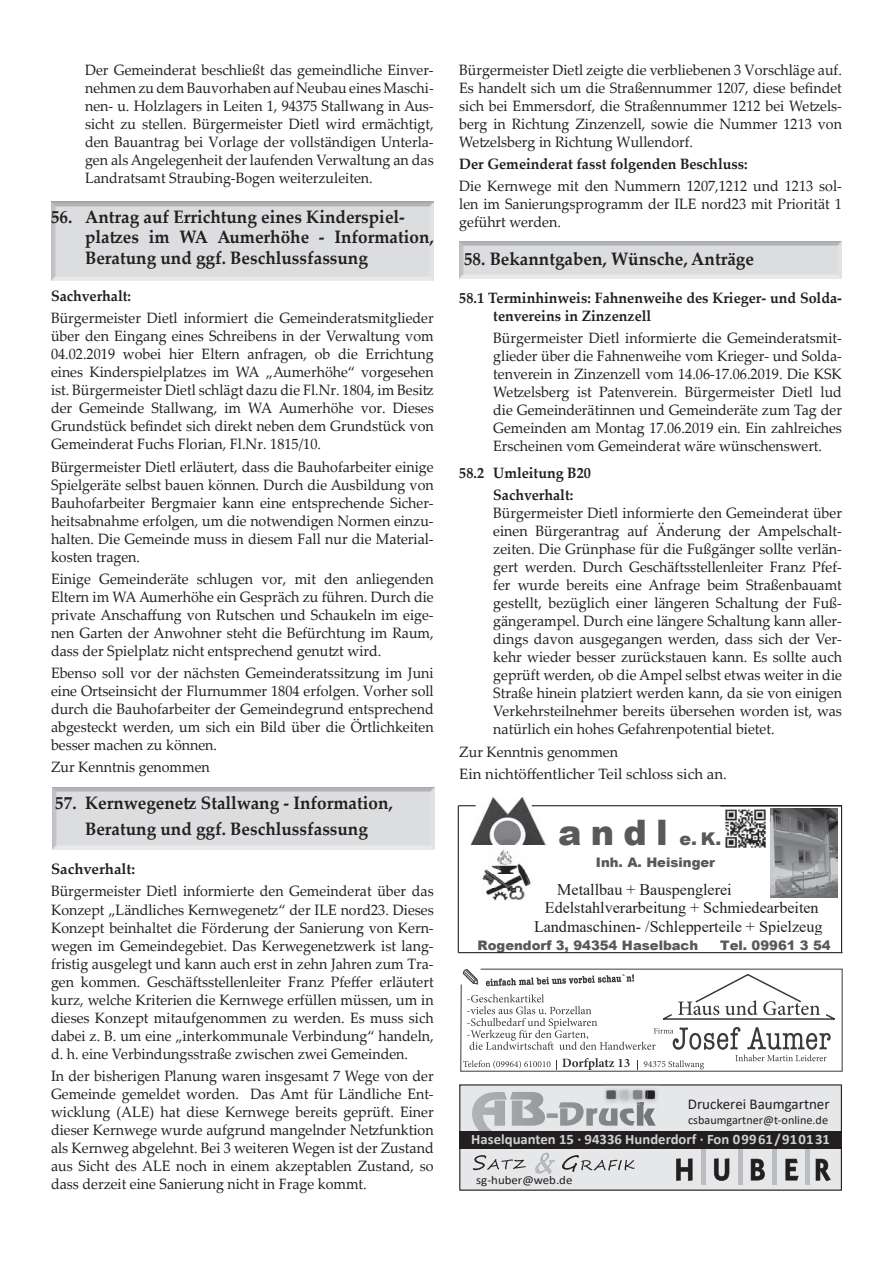
<style>
.page{position:relative;width:893px;height:1263px;background:#fff}
.page>*{position:absolute;margin:0;border:0;box-sizing:border-box;transform-origin:0 0}
.t1{font:900 35.1px "Arial";color:#59595c}
.t2{font:700 18px/20.9px "Palatino Linotype";color:#231f20;scale:.95 1}
.t3{font:17.55px "Times New Roman";color:#231f20}
.t4{font:16.2px "Times New Roman";color:#231f20}
.t5{font:15px/18px "Palatino Linotype";color:#231f20;text-align:justify;scale:.95 1}
.t6{font:700 15px/18px "Palatino Linotype";color:#231f20;scale:.95 1}
.t7{font:15px "Calibri";color:#231f20}
.t8{font:700 15px "Palatino Linotype";color:#231f20}
.t9{font:700 14.4px "Calibri";color:#d1d2d4}
.t10{font:900 13.2px "Arial";color:#59595c}
.t11{font:12px "Calibri";color:#231f20}
.t12{font:12px "Calibri";color:#231f20;scale:1.07 1}
.s1{font-size:17.55px}
</style>
<div class="page">
<img style="left:52px;top:788px;width:383px;height:61px">
<img style="left:51px;top:202px;width:383px;height:78px">
<img style="left:459px;top:241px;width:383px;height:37px">
<svg style="left:460px;top:968px;width:383px;height:104px"></svg>
<svg style="left:459px;top:1084px;width:383px;height:107px;background:#ccccce"></svg>
<div style="left:459px;top:1131px;width:383px;height:17px;background:#231f20"></div>
<svg style="left:457px;top:805px;width:385px;height:149px"></svg>
<div style="left:458px;top:935px;width:383px;height:19px;background:#fff"></div>
<div style="left:553px;top:847px;width:174px;height:30px;background:#fff"></div>
<svg style="left:458px;top:797px;width:100px;height:54px"></svg>
<hr style="left:458px;top:952px;width:384px;height:1px;background:#231f20">
<hr style="left:532px;top:805px;width:310px;height:1px;background:#231f20">
<img style="left:481px;top:847px;width:52px;height:55px">
<hr style="left:841px;top:806px;width:1px;height:147px;background:#231f20">
<img style="left:724px;top:808px;width:42px;height:39px">
<hr style="left:458px;top:806px;width:1px;height:147px;background:#231f20">
<img style="left:770px;top:808px;width:67px;height:89px">
<p class="t5" style="left:85px;top:60px;width:369px">Der Gemeinderat beschließt das gemeindliche Einver&shy;nehmen zu dem Bauvorhaben auf Neubau eines Maschi&shy;nen- u. Holzlagers in Leiten 1, 94375 Stallwang in Aus&shy;sicht zu stellen. Bürgermeister Dietl wird ermächtigt, den Bauantrag bei Vorlage der vollständigen Unterla&shy;gen als Angelegenheit der laufenden Verwaltung an das Landratsamt Straubing-Bogen weiterzuleiten.</p>
<p class="t2" style="left:85px;top:205px;width:369px;text-indent:-34px">56. Antrag auf Errichtung eines Kinderspiel&shy;platzes im WA Aumerhöhe - Information,<br>Beratung und ggf. Beschlussfassung</p>
<p class="t6" style="left:51px;top:286px;width:86px">Sachverhalt:</p>
<p class="t5" style="left:51px;top:309px;width:404px">Bürgermeister Dietl informiert die Gemeinderatsmitglieder über den Eingang eines Schreibens in der Verwaltung vom 04.02.2019 wobei hier Eltern anfragen, ob die Errichtung eines Kinderspielplatzes im WA „Aumerhöhe“ vorgesehen ist. Bürgermeister Dietl schlägt dazu die Fl.Nr. 1804, im Besitz der Gemeinde Stallwang, im WA Aumerhöhe vor. Dieses Grundstück befindet sich direkt neben dem Grundstück von Gemeinderat Fuchs Florian, Fl.Nr. 1815/10.</p>
<p class="t5" style="left:51px;top:457px;width:404px">Bürgermeister Dietl erläutert, dass die Bauhofarbeiter einige Spielgeräte selbst bauen können. Durch die Ausbildung von Bauhofarbeiter Bergmaier kann eine entsprechende Sicher&shy;heitsabnahme erfolgen, um die notwendigen Normen einzu&shy;halten. Die Gemeinde muss in diesem Fall nur die Material&shy;kosten tragen.</p>
<p class="t5" style="left:51px;top:569px;width:404px">Einige Gemeinderäte schlugen vor, mit den anliegenden Eltern im WA Aumerhöhe ein Gespräch zu führen. Durch die private Anschaffung von Rutschen und Schaukeln im eige&shy;nen Garten der Anwohner steht die Befürchtung im Raum, dass der Spielplatz nicht entsprechend genutzt wird.</p>
<p class="t5" style="left:51px;top:663px;width:404px">Ebenso soll vor der nächsten Gemeinderatssitzung im Juni eine Ortseinsicht der Flurnummer 1804 erfolgen. Vorher soll durch die Bauhofarbeiter der Gemeindegrund entsprechend abgesteckt werden, um sich ein Bild über die Örtlichkeiten besser machen zu können.</p>
<p class="t5" style="left:51px;top:757px;width:169px">Zur Kenntnis genommen</p>
<p class="t2" style="left:55px;top:790px;width:357px;line-height:25.8px;text-align:center">57. Kernwegenetz Stallwang - Information,<br>Beratung und ggf. Beschlussfassung</p>
<p class="t8" style="left:51px;top:858px;width:86px">Sachverhalt:</p>
<p class="t5" style="left:51px;top:882px;width:404px">Bürgermeister Dietl informierte den Gemeinderat über das Konzept „Ländliches Kernwegenetz“ der ILE nord23. Dieses Konzept beinhaltet die Förderung der Sanierung von Kern&shy;wegen im Gemeindegebiet. Das Kerwegenetzwerk ist lang&shy;fristig ausgelegt und kann auch erst in zehn Jahren zum Tra&shy;gen kommen. Geschäftsstellenleiter Franz Pfeffer erläutert kurz, welche Kriterien die Kernwege erfüllen müssen, um in dieses Konzept mitaufgenommen zu werden. Es muss sich dabei z. B. um eine „interkommunale Verbindung“ handeln, d. h. eine Verbindungsstraße zwischen zwei Gemeinden.</p>
<p class="t5" style="left:51px;top:1066px;width:404px">In der bisherigen Planung waren insgesamt 7 Wege von der Gemeinde gemeldet worden. Das Amt für Ländliche Ent&shy;wicklung (ALE) hat diese Kernwege bereits geprüft. Einer dieser Kernwege wurde aufgrund mangelnder Netzfunktion als Kernweg abgelehnt. Bei 3 weiteren Wegen ist der Zustand aus Sicht des ALE noch in einem akzeptablen Zustand, so dass derzeit eine Sanierung nicht in Frage kommt.</p>
<p class="t5" style="left:459px;top:60px;width:404px">Bürgermeister Dietl zeigte die verbliebenen 3 Vorschläge auf.<br>Es handelt sich um die Straßennummer 1207, diese befindet sich bei Emmersdorf, die Straßennummer 1212 bei Wetzels&shy;berg in Richtung Zinzenzell, sowie die Nummer 1213 von Wetzelsberg in Richtung Wullendorf.</p>
<p class="t6" style="left:459px;top:154px;width:305px">Der Gemeinderat fasst folgenden Beschluss:</p>
<p class="t5" style="left:459px;top:177px;width:404px">Die Kernwege mit den Nummern 1207,1212 und 1213 sol&shy;len im Sanierungsprogramm der ILE nord23 mit Priorität 1 geführt werden.</p>
<p class="t2" style="left:464px;top:248px;width:307px">58. Bekanntgaben, Wünsche, Anträge</p>
<p class="t6" style="left:493px;top:289px;width:369px;text-indent:-34px">58.1 Terminhinweis: Fahnenweihe des Krieger- und Solda&shy;tenvereins in Zinzenzell</p>
<p class="t5" style="left:493px;top:329px;width:369px">Bürgermeister Dietl informierte die Gemeinderatsmit&shy;glieder über die Fahnenweihe vom Krieger- und Solda&shy;tenverein in Zinzenzell vom 14.06-17.06.2019. Die KSK Wetzelsberg ist Patenverein. Bürgermeister Dietl lud die Gemeinderätinnen und Gemeinderäte zum Tag der Gemeinden am Montag 17.06.2019 ein. Ein zahlreiches Erscheinen vom Gemeinderat wäre wünschenswert.</p>
<p class="t6" style="left:493px;top:461px;width:104px;line-height:22.2px;text-indent:-34px">58.2 Umleitung B20<br>Sachverhalt:</p>
<p class="t5" style="left:493px;top:503px;width:369px">Bürgermeister Dietl informierte den Gemeinderat über einen Bürgerantrag auf Änderung der Ampelschalt&shy;zeiten. Die Grünphase für die Fußgänger sollte verlän&shy;gert werden. Durch Geschäftsstellenleiter Franz Pfef&shy;fer wurde bereits eine Anfrage beim Straßenbauamt gestellt, bezüglich einer längeren Schaltung der Fuß&shy;gängerampel. Durch eine längere Schaltung kann aller&shy;dings davon ausgegangen werden, dass sich der Ver&shy;kehr wieder besser zurückstauen kann. Es sollte auch geprüft werden, ob die Ampel selbst etwas weiter in die Straße hinein platziert werden kann, da sie von einigen Verkehrsteilnehmer bereits übersehen worden ist, was natürlich ein hohes Gefahrenpotential bietet.</p>
<p class="t5" style="left:459px;top:740px;width:283px;line-height:22.4px">Zur Kenntnis genommen<br>Ein nichtöffentlicher Teil schloss sich an.</p>
<p class="t3" style="left:460px;top:680px;width:431px">Werbung für das Stallwanger Gemeindeblatt 2019 – alle 2 M</p>
<p class="t3" style="left:460px;top:720px;width:162px">1-spaltig, 3,5 cm hoch</p>
<h1 class="t1" style="left:558px;top:807px;width:165px">andl <span class="s1">e.K.</span></h1>
<p class="t4" style="left:557px;top:878px;width:176px">Metallbau + Bauspenglerei</p>
<p class="t4" style="left:545px;top:896px;width:275px">Edelstahlverarbeitung + Schmiedearbeiten</p>
<p class="t4" style="left:534px;top:915px;width:290px">Landmaschinen- /Schlepperteile + Spielzeug</p>
<p class="t10" style="left:478px;top:936px;width:222px">Rogendorf 3, 94354 Haselbach</p>
<p class="t10" style="left:720px;top:936px;width:112px">Tel. 09961 3 54</p>
<p class="t10" style="left:596px;top:853px;width:121px">Inh. A. Heisinger</p>
<p class="t7" style="left:688px;top:1094px;width:143px">Druckerei Baumgartner</p>
<p class="t11" style="left:688px;top:1112px;width:142px">csbaumgartner@t-online.de</p>
<p class="t9" style="left:471px;top:1129px;width:360px">Haselquanten 15 · 94336 Hunderdorf · Fon 09961/910131</p>
<p class="t12" style="left:476px;top:1172px;width:91px">sg-huber@web.de</p>
</div>
